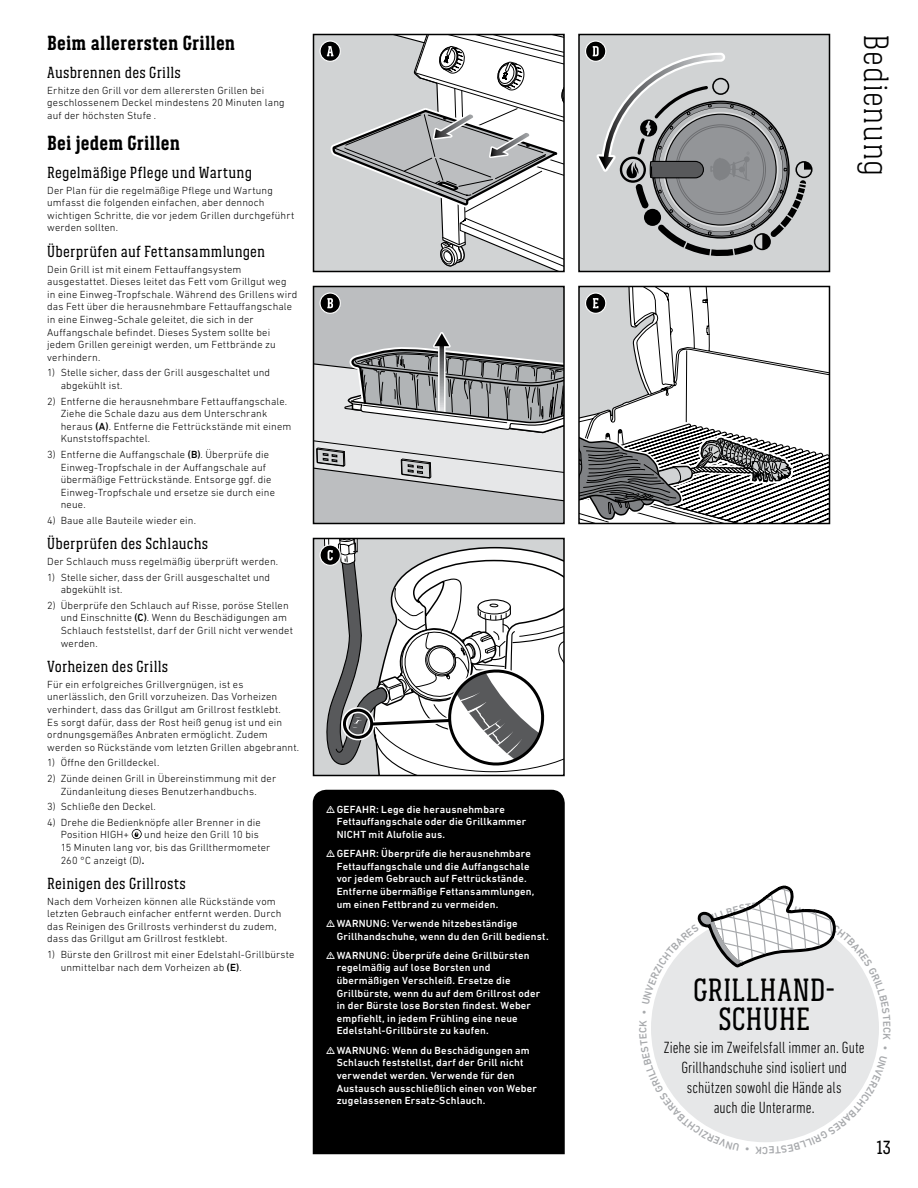
<style>
.page{position:relative;width:918px;height:1188px;background:#fff}
.page>*{position:absolute;margin:0;border:0;box-sizing:border-box;transform-origin:0 0}
.t1{font:300 36px "Weber Serif";letter-spacing:.015em;color:#000}
.t2{font:33px/30px "Weber Serif";color:#000;text-align:center}
.t3{font:700 21px "Weber Serif";letter-spacing:.01em;color:#000}
.t4{font:19.5px "Weber Serif";color:#000}
.t5{font:16.5px "Weber Serif";letter-spacing:.015em;color:#000}
.t6{font:300 condensed 16.5px/19.8px "DIN Next LT Pro";color:#000;text-align:center}
.t7{font:300 10.5px/12.6px "DIN Next LT Pro";letter-spacing:.015em;color:#000}
.t8{font:500 10.5px/12.6px "DIN Next LT Pro";letter-spacing:.02em;color:#fff}
.s1{font-weight:500}
</style>
<div class="page">
<div style="left:313px;top:790px;width:252px;height:364px;background:#000"></div>
<div style="left:314px;top:34px;width:250px;height:237px;background:#d1d3d4"></div>
<div style="left:313px;top:34px;width:252px;height:238px;border:2px solid #000"></div>
<svg style="left:320px;top:41px;width:20px;height:20px"></svg>
<svg style="left:327px;top:34px;width:237px;height:237px"></svg>
<div style="left:320px;top:40px;width:21px;height:22px;border:1px solid #fff;border-radius:50%"></div>
<div style="left:314px;top:286px;width:250px;height:237px;background:#bcbec0"></div>
<svg style="left:316px;top:332px;width:246px;height:169px"></svg>
<div style="left:313px;top:286px;width:252px;height:238px;border:2px solid #000"></div>
<div style="left:320px;top:293px;width:20px;height:20px;background:#000;border-radius:50%"></div>
<svg style="left:327px;top:298px;width:6px;height:10px"></svg>
<div style="left:320px;top:292px;width:21px;height:22px;border:1px solid #fff;border-radius:50%"></div>
<svg style="left:581px;top:289px;width:129px;height:61px"></svg>
<svg style="left:581px;top:350px;width:246px;height:171px"></svg>
<div style="left:578px;top:286px;width:252px;height:238px;border:2px solid #000"></div>
<svg style="left:586px;top:293px;width:20px;height:20px"></svg>
<svg style="left:593px;top:298px;width:5px;height:10px"></svg>
<div style="left:585px;top:292px;width:21px;height:22px;border:1px solid #fff;border-radius:50%"></div>
<svg style="left:132px;top:829px;width:10px;height:10px"></svg>
<div style="left:579px;top:34px;width:250px;height:237px;background:#d1d3d4"></div>
<div style="left:578px;top:34px;width:252px;height:238px;border:2px solid #000"></div>
<svg style="left:586px;top:41px;width:20px;height:20px"></svg>
<svg style="left:591px;top:46px;width:222px;height:210px"></svg>
<div style="left:585px;top:40px;width:21px;height:22px;border:1px solid #fff;border-radius:50%"></div>
<div style="left:314px;top:538px;width:250px;height:237px;background:#d1d3d4"></div>
<div style="left:313px;top:538px;width:252px;height:238px;border:2px solid #000"></div>
<svg style="left:320px;top:545px;width:20px;height:20px"></svg>
<svg style="left:323px;top:538px;width:241px;height:237px"></svg>
<div style="left:320px;top:544px;width:21px;height:22px;border:1px solid #fff;border-radius:50%"></div>
<svg style="left:327px;top:805px;width:8px;height:8px"></svg>
<svg style="left:327px;top:850px;width:8px;height:7px"></svg>
<svg style="left:327px;top:920px;width:8px;height:7px"></svg>
<svg style="left:327px;top:952px;width:8px;height:7px"></svg>
<svg style="left:327px;top:1047px;width:8px;height:7px"></svg>
<svg style="left:651px;top:885px;width:228px;height:257px"></svg>
<h3 class="t3" style="left:47px;top:31px;width:190px">Beim allerersten Grillen</h3>
<h3 class="t5" style="left:47px;top:63px;width:135px">Ausbrennen des Grills</h3>
<p class="t7" style="left:47px;top:84px;width:239px">Erhitze den Grill vor dem allerersten Grillen bei geschlossenem Deckel mindestens 20 Minuten lang auf der höchsten Stufe .</p>
<h3 class="t3" style="left:47px;top:131px;width:134px">Bei jedem Grillen</h3>
<h3 class="t5" style="left:47px;top:164px;width:206px">Regelmäßige Pflege und Wartung</h3>
<p class="t7" style="left:47px;top:184px;width:249px">Der Plan für die regelmäßige Pflege und Wartung umfasst die folgenden einfachen, aber dennoch wichtigen Schritte, die vor jedem Grillen durchgeführt werden sollten.</p>
<h3 class="t5" style="left:47px;top:242px;width:219px">Überprüfen auf Fettansammlungen</h3>
<p class="t7" style="left:47px;top:263px;width:252px">Dein Grill ist mit einem Fettauffangsystem ausgestattet. Dieses leitet das Fett vom Grillgut weg in eine Einweg-Tropfschale. Während des Grillens wird das Fett über die herausnehmbare Fettauffangschale in eine Einweg-Schale geleitet, die sich in der Auffangschale befindet. Dieses System sollte bei jedem Grillen gereinigt werden, um Fettbrände zu verhindern.</p>
<p class="t7" style="left:61px;top:366px;width:211px;text-indent:-14px">1) Stelle sicher, dass der Grill ausgeschaltet und abgekühlt ist.</p>
<p class="t7" style="left:61px;top:395px;width:232px;text-indent:-14px">2) Entferne die herausnehmbare Fettauffangschale.<br>Ziehe die Schale dazu aus dem Unterschrank heraus <span class="s1">(A)</span>. Entferne die Fettrückstände mit einem Kunststoffspachtel.</p>
<p class="t7" style="left:61px;top:448px;width:216px;text-indent:-14px">3) Entferne die Auffangschale <span class="s1">(B)</span>. Überprüfe die Einweg-Tropfschale in der Auffangschale auf übermäßige Fettrückstände. Entsorge ggf. die Einweg-Tropfschale und ersetze sie durch eine neue.</p>
<p class="t7" style="left:47px;top:514px;width:150px">4) Baue alle Bauteile wieder ein.</p>
<h3 class="t5" style="left:47px;top:535px;width:163px">Überprüfen des Schlauchs</h3>
<p class="t7" style="left:47px;top:555px;width:232px">Der Schlauch muss regelmäßig überprüft werden.</p>
<p class="t7" style="left:61px;top:571px;width:211px;text-indent:-14px">1) Stelle sicher, dass der Grill ausgeschaltet und abgekühlt ist.</p>
<p class="t7" style="left:61px;top:599px;width:234px;text-indent:-14px">2) Überprüfe den Schlauch auf Risse, poröse Stellen und Einschnitte <span class="s1">(C)</span>. Wenn du Beschädigungen am Schlauch feststellst, darf der Grill nicht verwendet werden.</p>
<h3 class="t5" style="left:47px;top:658px;width:123px">Vorheizen des Grills</h3>
<p class="t7" style="left:47px;top:678px;width:254px">Für ein erfolgreiches Grillvergnügen, ist es unerlässlich, den Grill vorzuheizen. Das Vorheizen verhindert, dass das Grillgut am Grillrost festklebt.<br>Es sorgt dafür, dass der Rost heiß genug ist und ein ordnungsgemäßes Anbraten ermöglicht. Zudem werden so Rückstände vom letzten Grillen abgebrannt.</p>
<p class="t7" style="left:47px;top:756px;width:114px">1) Öffne den Grilldeckel.</p>
<p class="t7" style="left:47px;top:772px;width:230px;text-align:center">2) Zünde deinen Grill in Übereinstimmung mit der<br>Zündanleitung dieses Benutzerhandbuchs.</p>
<p class="t7" style="left:47px;top:800px;width:110px">3) Schließe den Deckel.</p>
<p class="t7" style="left:61px;top:816px;width:202px;text-indent:-14px">4) Drehe die Bedienknöpfe aller Brenner in die<br>Position HIGH+</p>
<p class="t7" style="left:61px;top:828px;width:211px;text-indent:84px">und heize den Grill 10 bis<br>15 Minuten lang vor, bis das Grillthermometer<br>260 °C anzeigt (D)<span class="s1">.</span></p>
<h3 class="t5" style="left:47px;top:875px;width:140px">Reinigen des Grillrosts</h3>
<p class="t7" style="left:47px;top:895px;width:236px">Nach dem Vorheizen können alle Rückstände vom letzten Gebrauch einfacher entfernt werden. Durch das Reinigen des Grillrosts verhinderst du zudem, dass das Grillgut am Grillrost festklebt.</p>
<p class="t7" style="left:61px;top:948px;width:235px;text-indent:-14px">1) Bürste den Grillrost mit einer Edelstahl-Grillbürste unmittelbar nach dem Vorheizen ab <span class="s1">(E)</span>.</p>
<p class="t8" style="left:337px;top:803px;width:191px">GEFAHR: Lege die herausnehmbare<br>Fettauffangschale oder die Grillkammer<br>NICHT mit Alufolie aus.</p>
<p class="t8" style="left:337px;top:847px;width:199px">GEFAHR: Überprüfe die herausnehmbare Fettauffangschale und die Auffangschale vor jedem Gebrauch auf Fettrückstände.<br>Entferne übermäßige Fettansammlungen, um einen Fettbrand zu vermeiden.</p>
<p class="t8" style="left:337px;top:917px;width:213px">WARNUNG: Verwende hitzebeständige<br>Grillhandschuhe, wenn du den Grill bedienst.</p>
<p class="t8" style="left:337px;top:949px;width:205px">WARNUNG: Überprüfe deine Grillbürsten regelmäßig auf lose Borsten und übermäßigen Verschleiß. Ersetze die Grillbürste, wenn du auf dem Grillrost oder in der Bürste lose Borsten findest. Weber empfiehlt, in jedem Frühling eine neue Edelstahl-Grillbürste zu kaufen.</p>
<p class="t8" style="left:337px;top:1044px;width:202px">WARNUNG: Wenn du Beschädigungen am Schlauch feststellst, darf der Grill nicht verwendet werden. Verwende für den Austausch ausschließlich einen von Weber zugelassenen Ersatz-Schlauch.</p>
<h1 class="t1" style="left:896px;top:34px;width:144px;rotate:90deg">Bedienung</h1>
<h2 class="t2" style="left:693px;top:974px;width:143px">GRILLHAND-<br>SCHUHE</h2>
<h3 class="t6" style="left:664px;top:1038px;width:203px">Ziehe sie im Zweifelsfall immer an. Gute<br>Grillhandschuhe sind isoliert und schützen sowohl die Hände als<br>auch die Unterarme.</h3>
<h3 class="t4" style="left:877px;top:1137px;width:16px">13</h3>
</div>
